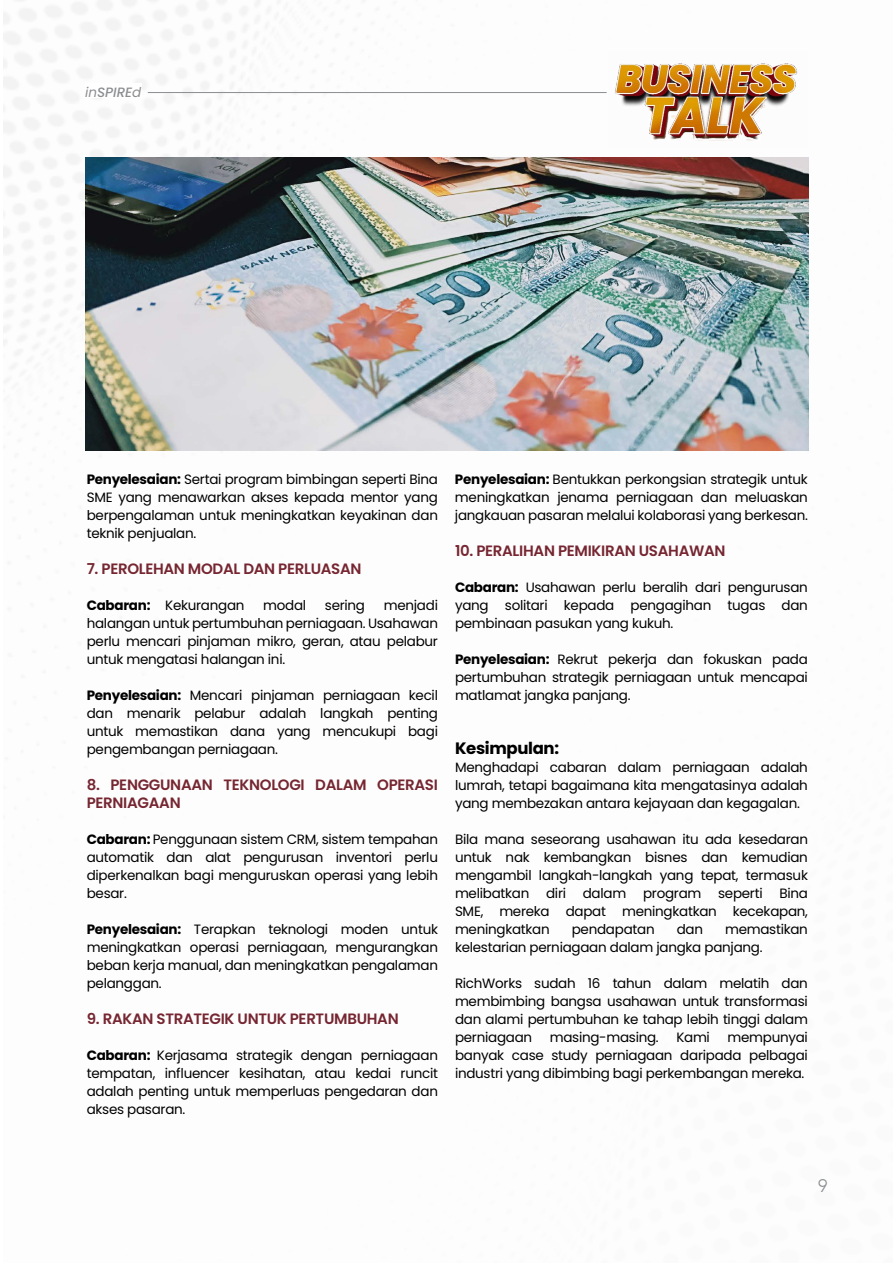
<style>
.page{position:relative;width:893px;height:1263px;background:#fff}
.page>*{position:absolute;margin:0;border:0;box-sizing:border-box;transform-origin:0 0}
.t1{font:300 18px "Avenir";color:#8b8e90}
.t2{font:700 16.5px "Poppins";letter-spacing:-.02em;color:#000}
.t3{font:600 15px/18px "Poppins";letter-spacing:-.02em;color:#762631}
.t4{font:13.5px/18px "Poppins";letter-spacing:-.02em;color:#000;text-align:justify}
.t5{font:italic 500 13.5px "Poppins";color:#8b8e90}
.s1{font-weight:400}
.s2{font-weight:700}
</style>
<div class="page">
<img style="left:4px;top:0;width:805px;height:759px">
<div style="left:85px;top:83px;width:56px;height:14px;background:#fff"></div>
<hr style="left:148px;top:92px;width:459px;height:1px;background:#8b8e90">
<img style="left:608px;top:51px;width:200px;height:96px">
<img style="left:85px;top:157px;width:723px;height:294px">
<p class="t5" style="left:85px;top:85px;width:58px"><span class="s1">in</span>SPIRE<span class="s1">d</span></p>
<p class="t4" style="left:87px;top:470px;width:353px"><span class="s2">Penyelesaian:</span> Sertai program bimbingan seperti Bina SME yang menawarkan akses kepada mentor yang berpengalaman untuk meningkatkan keyakinan dan teknik penjualan.</p>
<p class="t3" style="left:87px;top:560px;width:276px">7. PEROLEHAN MODAL DAN PERLUASAN</p>
<p class="t4" style="left:87px;top:596px;width:159px"><span class="s2">Cabaran:</span> Kekurangan</p>
<p class="t4" style="left:263px;top:596px;width:45px">modal</p>
<p class="t4" style="left:325px;top:596px;width:42px">sering</p>
<p class="t4" style="left:87px;top:596px;width:353px;text-indent:297px">menjadi halangan untuk pertumbuhan perniagaan. Usahawan perlu mencari pinjaman mikro, geran, atau pelabur untuk mengatasi halangan ini.</p>
<p class="t4" style="left:87px;top:686px;width:353px"><span class="s2">Penyelesaian:</span> Mencari pinjaman perniagaan kecil dan menarik pelabur adalah langkah penting untuk memastikan dana yang mencukupi bagi pengembangan perniagaan.</p>
<p class="t3" style="left:87px;top:776px;width:353px">8. PENGGUNAAN TEKNOLOGI DALAM OPERASI<br>PERNIAGAAN</p>
<p class="t4" style="left:87px;top:830px;width:353px"><span class="s2">Cabaran:</span> Penggunaan sistem CRM, sistem tempahan automatik dan alat pengurusan inventori perlu diperkenalkan bagi menguruskan operasi yang lebih besar.</p>
<p class="t4" style="left:87px;top:920px;width:353px"><span class="s2">Penyelesaian:</span> Terapkan teknologi moden untuk meningkatkan operasi perniagaan, mengurangkan beban kerja manual, dan meningkatkan pengalaman pelanggan.</p>
<p class="t3" style="left:87px;top:1010px;width:314px">9. RAKAN STRATEGIK UNTUK PERTUMBUHAN</p>
<p class="t4" style="left:87px;top:1046px;width:353px"><span class="s2">Cabaran:</span> Kerjasama strategik dengan perniagaan tempatan, influencer kesihatan, atau kedai runcit adalah penting untuk memperluas pengedaran dan akses pasaran.</p>
<p class="t4" style="left:455px;top:470px;width:354px"><span class="s2">Penyelesaian:</span> Bentukkan perkongsian strategik untuk meningkatkan jenama perniagaan dan meluaskan jangkauan pasaran melalui kolaborasi yang berkesan.</p>
<p class="t3" style="left:455px;top:542px;width:272px">10. PERALIHAN PEMIKIRAN USAHAWAN</p>
<p class="t4" style="left:455px;top:578px;width:354px"><span class="s2">Cabaran:</span> Usahawan perlu beralih dari pengurusan yang solitari kepada pengagihan tugas dan pembinaan pasukan yang kukuh.</p>
<p class="t4" style="left:455px;top:650px;width:354px"><span class="s2">Penyelesaian:</span> Rekrut pekerja dan fokuskan pada pertumbuhan strategik perniagaan untuk mencapai matlamat jangka panjang.</p>
<p class="t2" style="left:455px;top:739px;width:106px">Kesimpulan:</p>
<p class="t4" style="left:455px;top:758px;width:354px">Menghadapi cabaran dalam perniagaan adalah lumrah, tetapi bagaimana kita mengatasinya adalah yang membezakan antara kejayaan dan kegagalan.</p>
<p class="t4" style="left:455px;top:830px;width:354px">Bila mana seseorang usahawan itu ada kesedaran untuk nak kembangkan bisnes dan kemudian mengambil langkah-langkah yang tepat, termasuk melibatkan diri dalam program seperti Bina SME, mereka dapat meningkatkan kecekapan, meningkatkan</p>
<p class="t4" style="left:455px;top:920px;width:354px;text-indent:270px">memastikan kelestarian perniagaan dalam jangka panjang.</p>
<p class="t4" style="left:455px;top:974px;width:354px">RichWorks sudah 16 tahun dalam melatih dan membimbing bangsa usahawan untuk transformasi dan alami pertumbuhan ke tahap lebih tinggi dalam perniagaan</p>
<p class="t4" style="left:572px;top:920px;width:84px">pendapatan</p>
<p class="t4" style="left:677px;top:920px;width:28px">dan</p>
<p class="t4" style="left:455px;top:1028px;width:354px;text-indent:272px">mempunyai banyak case study perniagaan daripada pelbagai industri yang dibimbing bagi perkembangan mereka.</p>
<p class="t4" style="left:550px;top:1028px;width:111px">masing-masing.</p>
<p class="t4" style="left:676px;top:1028px;width:35px">Kami</p>
<h1 class="t1" style="left:818px;top:1175px;width:11px">9</h1>
</div>
